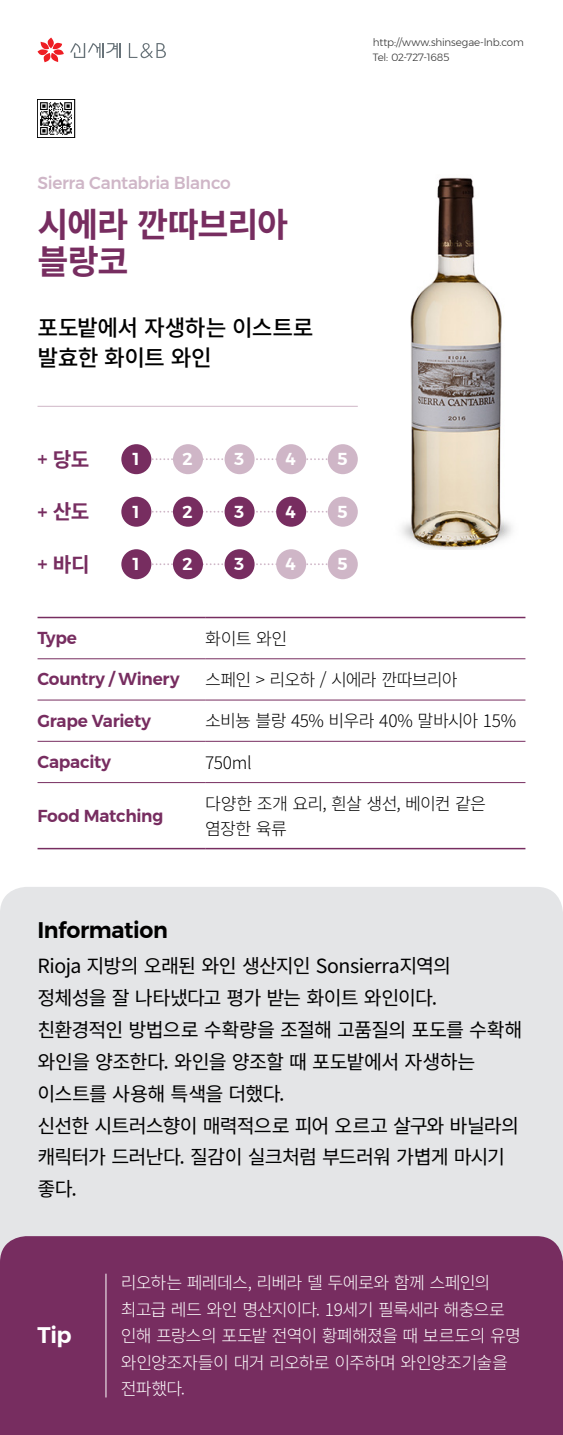
<style>
.page{position:relative;width:563px;height:1435px;background:#fff}
.page>*{position:absolute;margin:0;border:0;box-sizing:border-box;transform-origin:0 0}
.와인제목_45{font:700 33.75px/37.5px "Source Han Sans K";letter-spacing:-.035em;color:#772d60}
.와인소개_30{font:500 22.5px/30px "Source Han Sans K";letter-spacing:-.015em;color:#000}
.본문영문_30{font:600 22.5px "Montserrat";letter-spacing:-.015em;color:#000}
.본문영문_30-2{font:600 22.5px "Montserrat";color:#fff}
.본문_26{font:700 20.25px "Source Han Sans K";color:#772d60}
.본문_26-2{font:19.5px/31.9px "Source Han Sans K";letter-spacing:-.04em;color:#000}
.표__팁_23{font:300 17.25px/26.6px "Source Han Sans K";letter-spacing:-.045em;color:#fff}
.표__팁_23-2{font:300 17.25px/24.8px "Source Han Sans K";letter-spacing:-.045em;color:#000}
.표_영문{font:600 17.25px "Montserrat";letter-spacing:-.015em;color:#772d60}
.와인영문_23{font:500 17.25px "Montserrat";letter-spacing:-.02em;color:#cfb6c7}
.표_영문-2{font:600 17.25px "Montserrat";color:#fff}
.신세계_주소전화_14{font:300 10.5px "Montserrat";letter-spacing:-.015em;color:#333}
.s1{font-family:"Montserrat";font-weight:500}
</style>
<div class="page">
<img style="left:323px;top:177px;width:189px;height:373px">
<svg style="left:38px;top:38px;width:26px;height:24px"></svg>
<svg style="left:70px;top:43px;width:50px;height:15px"></svg>
<svg style="left:129px;top:43px;width:37px;height:15px"></svg>
<img style="left:40px;top:100px;width:35px;height:37px">
<svg style="left:151px;top:458px;width:177px;height:2px"></svg>
<div style="left:121px;top:444px;width:30px;height:30px;background:#772d60;border-radius:50%"></div>
<div style="left:173px;top:444px;width:30px;height:30px;background:#cfb6c7;border-radius:50%"></div>
<div style="left:224px;top:444px;width:30px;height:30px;background:#cfb6c7;border-radius:50%"></div>
<div style="left:276px;top:444px;width:30px;height:30px;background:#cfb6c7;border-radius:50%"></div>
<div style="left:328px;top:444px;width:30px;height:30px;background:#cfb6c7;border-radius:50%"></div>
<svg style="left:151px;top:511px;width:177px;height:1px"></svg>
<div style="left:121px;top:496px;width:30px;height:30px;background:#772d60;border-radius:50%"></div>
<div style="left:173px;top:496px;width:30px;height:30px;background:#772d60;border-radius:50%"></div>
<div style="left:224px;top:496px;width:30px;height:30px;background:#772d60;border-radius:50%"></div>
<div style="left:276px;top:496px;width:30px;height:30px;background:#772d60;border-radius:50%"></div>
<div style="left:328px;top:496px;width:30px;height:30px;background:#cfb6c7;border-radius:50%"></div>
<svg style="left:151px;top:563px;width:177px;height:2px"></svg>
<div style="left:121px;top:549px;width:30px;height:30px;background:#772d60;border-radius:50%"></div>
<div style="left:173px;top:549px;width:30px;height:30px;background:#772d60;border-radius:50%"></div>
<div style="left:224px;top:549px;width:30px;height:30px;background:#772d60;border-radius:50%"></div>
<div style="left:276px;top:549px;width:30px;height:30px;background:#cfb6c7;border-radius:50%"></div>
<div style="left:328px;top:549px;width:30px;height:30px;background:#cfb6c7;border-radius:50%"></div>
<hr style="left:38px;top:406px;width:320px;height:1px;background:#cfb6c7">
<hr style="left:38px;top:658px;width:167px;height:1px;background:#772d60">
<hr style="left:205px;top:658px;width:320px;height:1px;background:#772d60">
<hr style="left:38px;top:699px;width:167px;height:1px;background:#772d60">
<hr style="left:205px;top:699px;width:320px;height:1px;background:#772d60">
<hr style="left:38px;top:741px;width:167px;height:1px;background:#772d60">
<hr style="left:205px;top:741px;width:320px;height:1px;background:#772d60">
<hr style="left:38px;top:782px;width:167px;height:1px;background:#772d60">
<hr style="left:205px;top:782px;width:320px;height:1px;background:#772d60">
<hr style="left:38px;top:616px;width:167px;height:2px;background:#772d60">
<hr style="left:205px;top:616px;width:320px;height:2px;background:#772d60">
<hr style="left:38px;top:848px;width:167px;height:1px;background:#772d60">
<hr style="left:205px;top:848px;width:320px;height:1px;background:#772d60">
<div style="left:0;top:886px;width:562px;height:350px;background:#e4e5e7;border-radius:26px"></div>
<div style="left:0;top:1236px;width:562px;height:198px;background:#772d60;border-radius:26px"></div>
<hr style="left:106px;top:1273px;width:1px;height:124px;background:#fff">
<p class="신세계_주소전화_14" style="left:372px;top:35px;width:152px">http://www.shinsegae-lnb.com</p>
<p class="신세계_주소전화_14" style="left:372px;top:49px;width:78px">Tel: 02-727-1685</p>
<p class="와인영문_23" style="left:38px;top:170px;width:195px">Sierra Cantabria Blanco</p>
<p class="와인제목_45" style="left:38px;top:206px;width:252px">시에라 깐따브리아 블랑코</p>
<p class="와인소개_30" style="left:38px;top:313px;width:277px">포도밭에서 자생하는 이스트로 발효한 화이트 와인</p>
<p class="본문_26" style="left:38px;top:448px;width:53px"><span class="s1">+</span> 당도</p>
<p class="표_영문-2" style="left:133px;top:445px;width:8px">1</p>
<p class="표_영문-2" style="left:182px;top:445px;width:12px">2</p>
<p class="표_영문-2" style="left:234px;top:445px;width:12px">3</p>
<p class="표_영문-2" style="left:285px;top:445px;width:12px">4</p>
<p class="표_영문-2" style="left:337px;top:445px;width:12px">5</p>
<p class="본문_26" style="left:38px;top:500px;width:53px"><span class="s1">+</span> 산도</p>
<p class="표_영문-2" style="left:133px;top:498px;width:8px">1</p>
<p class="표_영문-2" style="left:182px;top:498px;width:12px">2</p>
<p class="표_영문-2" style="left:234px;top:498px;width:12px">3</p>
<p class="표_영문-2" style="left:285px;top:498px;width:12px">4</p>
<p class="표_영문-2" style="left:337px;top:498px;width:12px">5</p>
<p class="본문_26" style="left:38px;top:553px;width:54px"><span class="s1">+</span> 바디</p>
<p class="표_영문-2" style="left:133px;top:550px;width:8px">1</p>
<p class="표_영문-2" style="left:182px;top:550px;width:12px">2</p>
<p class="표_영문-2" style="left:234px;top:550px;width:12px">3</p>
<p class="표_영문-2" style="left:285px;top:550px;width:12px">4</p>
<p class="표_영문-2" style="left:337px;top:550px;width:12px">5</p>
<p class="표_영문" style="left:38px;top:624px;width:41px">Type</p>
<p class="표__팁_23-2" style="left:205px;top:626px;width:84px">화이트 와인</p>
<p class="표_영문" style="left:38px;top:665px;width:143px">Country / Winery</p>
<p class="표__팁_23-2" style="left:205px;top:667px;width:254px">스페인 &gt; 리오하 / 시에라 깐따브리아</p>
<p class="표_영문" style="left:38px;top:707px;width:115px">Grape Variety</p>
<p class="표__팁_23-2" style="left:205px;top:709px;width:312px">소비뇽 블랑 45% 비우라 40% 말바시아 15%</p>
<p class="표_영문" style="left:38px;top:748px;width:75px">Capacity</p>
<p class="표__팁_23-2" style="left:205px;top:750px;width:48px">750ml</p>
<p class="표_영문" style="left:38px;top:802px;width:127px">Food Matching</p>
<p class="표__팁_23-2" style="left:205px;top:791px;width:282px">다양한 조개 요리, 흰살 생선, 베이컨 같은 염장한 육류</p>
<p class="본문영문_30" style="left:38px;top:912px;width:132px">Information</p>
<p class="본문_26-2" style="left:38px;top:950px;width:415px">Rioja 지방의 오래된 와인 생산지인 Sonsierra지역의 정체성을 잘 나타냈다고 평가 받는 화이트 와인이다.</p>
<p class="본문_26-2" style="left:38px;top:1014px;width:486px">친환경적인 방법으로 수확량을 조절해 고품질의 포도를 수확해 와인을 양조한다. 와인을 양조할 때 포도밭에서 자생하는 이스트를 사용해 특색을 더했다.</p>
<p class="본문_26-2" style="left:38px;top:1109px;width:483px">신선한 시트러스향이 매력적으로 피어 오르고 살구와 바닐라의 캐릭터가 드러난다. 질감이 실크처럼 부드러워 가볍게 마시기 좋다.</p>
<p class="본문영문_30-2" style="left:38px;top:1317px;width:35px">Tip</p>
<p class="표__팁_23" style="left:121px;top:1269px;width:401px">리오하는 페레데스, 리베라 델 두에로와 함께 스페인의 최고급 레드 와인 명산지이다. 19세기 필록세라 해충으로 인해 프랑스의 포도밭 전역이 황폐해졌을 때 보르도의 유명 와인양조자들이 대거 리오하로 이주하며 와인양조기술을 전파했다.</p>
</div>
